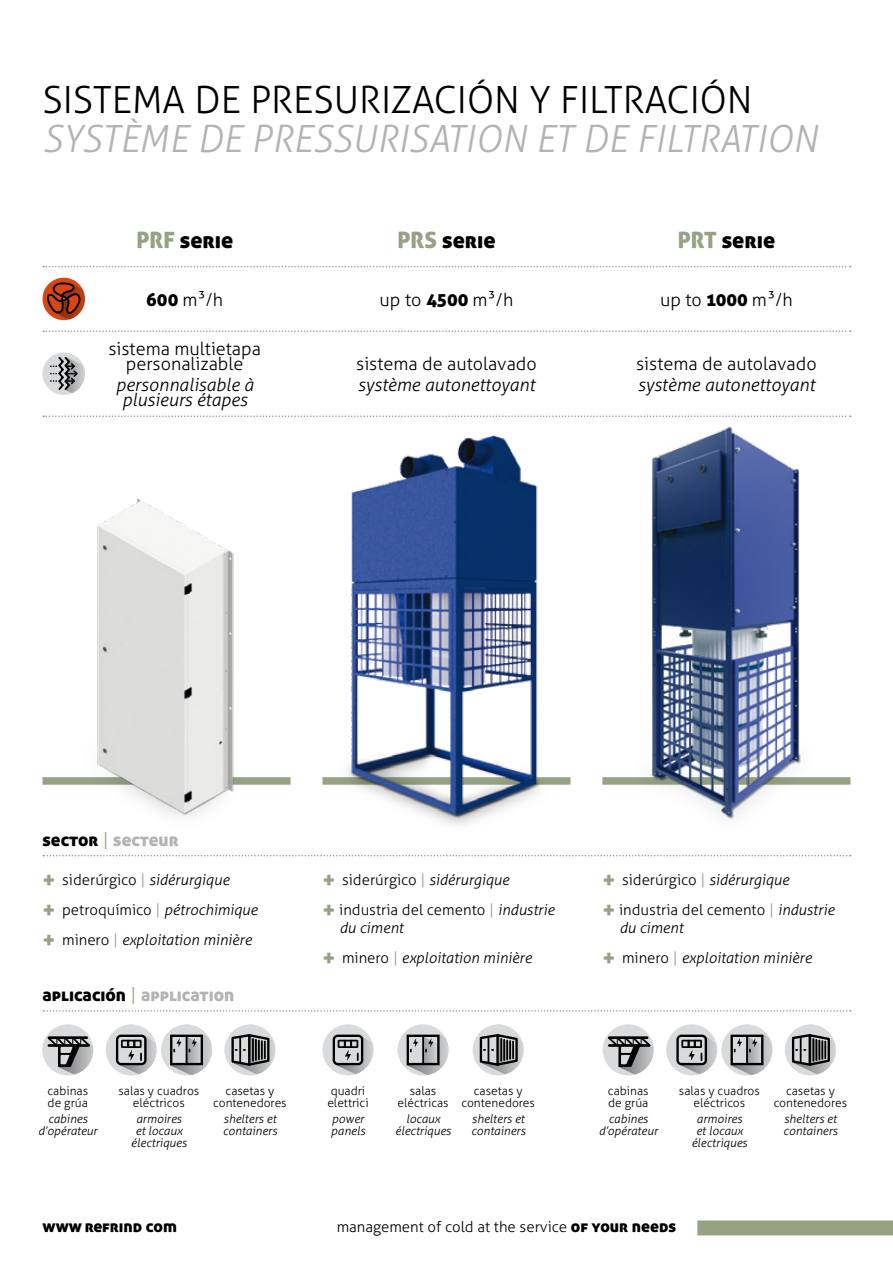
<style>
.page{position:relative;width:893px;height:1263px;background:#fff}
.page>*{position:absolute;margin:0;border:0;box-sizing:border-box;transform-origin:0 0}
.t1{font:italic 300 37.5px "Aller";color:#b1b3b4}
.t2{font:300 37.5px "Aller";color:#000}
.t3{font:22.5px "Aller Display";color:#000}
.t4{font:300 18px/15px "Aller";color:#000;text-align:center}
.t5{font:italic 300 18px/15px "Aller";color:#000;text-align:center}
.t6{font:18px "Aller Display";color:#b1b3b4}
.t7{font:16.5px "Aller Display";color:#000}
.t8{font:300 15px/30px "Aller";color:#000}
.t9{font:italic 300 15px/30px "Aller";color:#000}
.t10{font:italic 300 12px/12px "Aller";color:#000;text-align:center}
.t11{font:300 12px/12px "Aller";color:#000;text-align:center}
.s1{color:#96a284}
.s2{font-family:"Aller Display";font-weight:400}
.s3{color:#000}
.s4{font-family:"Aller";font-weight:300;color:#96a284}
.s5{font-family:"Aller Display";font-weight:400;font-style:normal;font-size:22.5px;color:#96a284}
.s6{font-style:normal}
.s7{font-style:normal;color:#96a284}
.s8{font-family:"Aller Display";font-weight:400;font-size:22.5px;color:#96a284}
.s9{font-style:italic}
.s10{font-family:"Aller Display";font-weight:400;font-size:16.5px}
</style>
<div class="page">
<div style="left:43px;top:777px;width:248px;height:8px;background:#96a284"></div>
<svg style="left:43px;top:855px;width:808px;height:1px"></svg>
<svg style="left:43px;top:1010px;width:808px;height:2px"></svg>
<svg style="left:43px;top:415px;width:808px;height:2px"></svg>
<svg style="left:43px;top:330px;width:808px;height:2px"></svg>
<svg style="left:43px;top:266px;width:808px;height:1px"></svg>
<div style="left:697px;top:1220px;width:196px;height:15px;background:#96a284"></div>
<img style="left:602px;top:426px;width:248px;height:394px">
<img style="left:64px;top:498px;width:227px;height:318px">
<img style="left:322px;top:435px;width:248px;height:390px">
<div style="left:43px;top:278px;width:42px;height:42px;background:#d64714;border-radius:50%"></div>
<svg style="left:46px;top:282px;width:39px;height:38px"></svg>
<div style="left:43px;top:352px;width:42px;height:43px;background:#d9dadb;border-radius:50%"></div>
<svg style="left:51px;top:355px;width:34px;height:40px"></svg>
<div style="left:322px;top:1024px;width:51px;height:51px;background:#d9dadb;border-radius:50%"></div>
<svg style="left:333px;top:1034px;width:40px;height:41px"></svg>
<div style="left:398px;top:1024px;width:51px;height:51px;background:#d9dadb;border-radius:50%"></div>
<svg style="left:407px;top:1034px;width:42px;height:41px"></svg>
<div style="left:473px;top:1024px;width:51px;height:51px;background:#d9dadb;border-radius:50%"></div>
<svg style="left:479px;top:1032px;width:45px;height:43px"></svg>
<div style="left:106px;top:1024px;width:51px;height:51px;background:#d9dadb;border-radius:50%"></div>
<svg style="left:116px;top:1034px;width:41px;height:41px"></svg>
<div style="left:224px;top:1024px;width:51px;height:51px;background:#d9dadb;border-radius:50%"></div>
<svg style="left:230px;top:1032px;width:45px;height:43px"></svg>
<div style="left:42px;top:1024px;width:51px;height:51px;background:#d9dadb;border-radius:50%"></div>
<svg style="left:46px;top:1035px;width:47px;height:40px"></svg>
<div style="left:161px;top:1024px;width:51px;height:51px;background:#d9dadb;border-radius:50%"></div>
<svg style="left:170px;top:1034px;width:42px;height:41px"></svg>
<div style="left:666px;top:1024px;width:51px;height:51px;background:#d9dadb;border-radius:50%"></div>
<svg style="left:676px;top:1034px;width:41px;height:41px"></svg>
<div style="left:785px;top:1024px;width:51px;height:51px;background:#d9dadb;border-radius:50%"></div>
<svg style="left:791px;top:1032px;width:45px;height:43px"></svg>
<div style="left:603px;top:1024px;width:51px;height:51px;background:#d9dadb;border-radius:50%"></div>
<svg style="left:607px;top:1035px;width:47px;height:40px"></svg>
<div style="left:721px;top:1024px;width:51px;height:51px;background:#d9dadb;border-radius:50%"></div>
<svg style="left:730px;top:1034px;width:42px;height:41px"></svg>
<h1 class="t2" style="left:43px;top:77px;width:712px">SISTEMA DE PRESURIZACIÓN Y FILTRACIÓN</h1>
<h1 class="t1" style="left:43px;top:116px;width:777px">SYSTÈME DE PRESSURISATION ET DE FILTRATION</h1>
<h2 class="t3" style="left:136px;top:226px;width:98px"><span class="s1">PRF</span> serie</h2>
<h2 class="t3" style="left:678px;top:226px;width:99px"><span class="s1">PRT</span> serie</h2>
<h2 class="t3" style="left:397px;top:226px;width:100px"><span class="s1">PRS</span> serie</h2>
<h3 class="t4" style="left:146px;top:292px;width:79px"><span class="s2">600</span> m3/h</h3>
<h3 class="t4" style="left:108px;top:341px;width:154px">sistema multietapa personalizable</h3>
<h3 class="t5" style="left:116px;top:377px;width:139px">personnalisable à plusieurs étapes</h3>
<h3 class="t4" style="left:380px;top:292px;width:135px">up to <span class="s2">4500</span> m3/h</h3>
<h3 class="t4" style="left:356px;top:356px;width:182px">sistema de autolavado</h3>
<h3 class="t5" style="left:358px;top:377px;width:179px">système autonettoyant</h3>
<h3 class="t4" style="left:660px;top:292px;width:134px">up to <span class="s2">1000</span> m3/h</h3>
<h3 class="t4" style="left:636px;top:356px;width:182px">sistema de autolavado</h3>
<h3 class="t5" style="left:638px;top:377px;width:179px">système autonettoyant</h3>
<h3 class="t6" style="left:43px;top:828px;width:138px"><span class="s3">sector</span> <span class="s4">|</span> secteur</h3>
<p class="t9" style="left:43px;top:865px;width:217px"><span class="s5">+</span> <span class="s6">siderúrgico</span> <span class="s7">|</span> sidérurgique<br><span class="s5">+</span> <span class="s6">petroquímico</span> <span class="s7">|</span> pétrochimique <span class="s5">+</span> <span class="s6">minero</span> <span class="s7">|</span> exploitation minière</p>
<h3 class="t6" style="left:43px;top:983px;width:193px"><span class="s3">aplicación</span> <span class="s4">|</span> application</h3>
<p class="t11" style="left:47px;top:1085px;width:42px;text-align:left">cabinas de grúa</p>
<p class="t10" style="left:38px;top:1113px;width:61px">cabines d’opérateur</p>
<p class="t11" style="left:118px;top:1085px;width:82px">salas y cuadros eléctricos</p>
<p class="t10" style="left:131px;top:1113px;width:57px">armoires et locaux électriques</p>
<p class="t11" style="left:213px;top:1085px;width:75px">casetas y contenedores</p>
<p class="t10" style="left:223px;top:1113px;width:56px;text-align:left">shelters et containers</p>
<p class="t8" style="left:322px;top:865px;width:233px"><span class="s8">+</span> siderúrgico <span class="s1">|</span> <span class="s9">sidérurgique<br></span><span class="s8">+</span> industria del cemento <span class="s1">|</span> <span class="s9">industrie</span></p>
<p class="t9" style="left:322px;top:913px;width:211px;text-indent:17px">du ciment<br><span class="s5">+</span> <span class="s6">minero</span> <span class="s7">|</span> exploitation minière</p>
<p class="t11" style="left:327px;top:1085px;width:43px;text-align:left">quadri elettrici</p>
<p class="t10" style="left:331px;top:1113px;width:36px;text-align:left">power panels</p>
<p class="t11" style="left:397px;top:1085px;width:53px">salas eléctricas</p>
<p class="t10" style="left:395px;top:1113px;width:57px">locaux électriques</p>
<p class="t11" style="left:461px;top:1085px;width:75px">casetas y contenedores</p>
<p class="t10" style="left:471px;top:1113px;width:56px;text-align:left">shelters et containers</p>
<p class="t8" style="left:602px;top:865px;width:233px"><span class="s8">+</span> siderúrgico <span class="s1">|</span> <span class="s9">sidérurgique<br></span><span class="s8">+</span> industria del cemento <span class="s1">|</span> <span class="s9">industrie</span></p>
<p class="t9" style="left:602px;top:913px;width:211px;text-indent:17px">du ciment<br><span class="s5">+</span> <span class="s6">minero</span> <span class="s7">|</span> exploitation minière</p>
<p class="t11" style="left:608px;top:1085px;width:42px;text-align:left">cabinas de grúa</p>
<p class="t10" style="left:599px;top:1113px;width:61px">cabines d’opérateur</p>
<p class="t11" style="left:679px;top:1085px;width:82px">salas y cuadros eléctricos</p>
<p class="t10" style="left:691px;top:1113px;width:57px">armoires et locaux électriques</p>
<p class="t11" style="left:774px;top:1085px;width:75px">casetas y contenedores</p>
<p class="t10" style="left:783px;top:1113px;width:56px;text-align:left">shelters et containers</p>
<h3 class="t7" style="left:43px;top:1216px;width:136px">www refrind com</h3>
<p class="t8" style="left:337px;top:1212px;width:341px">management of cold at the service <span class="s10">of your needs</span></p>
</div>
